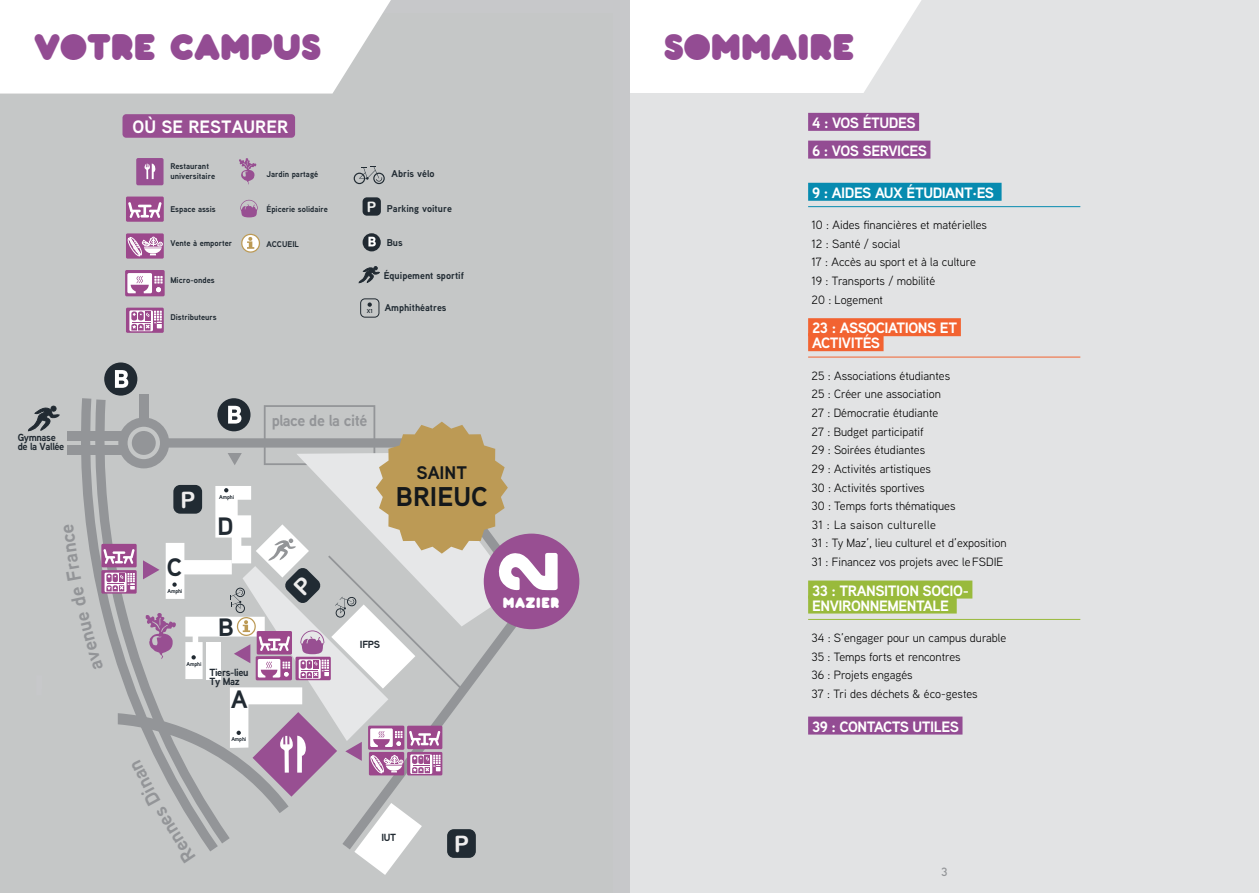
<style>
.page{position:relative;width:1259px;height:893px;background:#e2e3e4}
.page>*{position:absolute;margin:0;border:0;box-sizing:border-box;transform-origin:0 0}
.Normal__Web{font:36px "Pochoir Pleine";color:#934c93}
.Intertitre_souligné{font:36px "Pochoir Pleine";color:#934c93}
.t1{font:700 27.15px "Aaux Next";color:#14181b}
.t2{font:700 18.3px "Aaux Next";color:#14181b}
.t3{font:700 18px "Aaux Next";color:#fff}
.t4{font:700 15.9px "Aaux Next";letter-spacing:-.03em;color:#939598}
.Intertitre_souligné-2{font:700 15px/15px "Aaux Next";letter-spacing:-.03em;color:#fff}
.t5{font:14.55px "Pochoir Pleine";letter-spacing:.045em;color:#fff;scale:.95 1}
.t6{font:14.4px "Arial Rounded MT Bold";color:#eeefee}
.Normal__Web-2{font:12px "Aaux Next";color:#000}
.Normal__Web-3{font:12px "Aaux Next";letter-spacing:.03em;color:#000}
.t7{font:600 12px "Aaux Next";color:#939598}
.t8{font:700 10.35px/9.1px "Aaux Next";letter-spacing:-.035em;color:#212a32}
.t9{font:700 9.9px "Aaux Next";color:#212b33}
.t10{font:700 8.25px/9.9px "Aaux Next";color:#212b33}
.t11{font:700 5.7px "Aaux Next";letter-spacing:-.025em;color:#212a32}
</style>
<div class="page">
<svg style="left:629px;top:0;width:292px;height:93px;background:#fbfbfc"></svg>
<div style="left:808px;top:113px;width:111px;height:18px;background:#934c93"></div>
<div style="left:808px;top:141px;width:122px;height:18px;background:#934c93"></div>
<hr style="left:808px;top:206px;width:272px;height:1px;background:#078bb0">
<div style="left:808px;top:183px;width:193px;height:18px;background:#078bb0"></div>
<div style="left:808px;top:318px;width:153px;height:18px;background:#f26331"></div>
<hr style="left:808px;top:357px;width:272px;height:1px;background:#f26331">
<div style="left:808px;top:333px;width:75px;height:18px;background:#f26331"></div>
<div style="left:808px;top:580px;width:164px;height:18px;background:#99ba3c"></div>
<hr style="left:808px;top:619px;width:272px;height:1px;background:#99ba3c">
<div style="left:808px;top:595px;width:148px;height:18px;background:#99ba3c"></div>
<div style="left:808px;top:717px;width:154px;height:18px;background:#934c93"></div>
<div style="left:0;top:0;width:629px;height:893px;background:#c7c8ca"></div>
<div style="left:139px;top:394px;width:9px;height:23px;background:#939598"></div>
<div style="left:104px;top:362px;width:33px;height:34px;background:#212a32;border-radius:50%"></div>
<svg style="left:115px;top:370px;width:13px;height:18px"></svg>
<div style="left:217px;top:398px;width:34px;height:33px;background:#212a32;border-radius:50%"></div>
<div style="left:484px;top:534px;width:95px;height:95px;background:#984f92;border-radius:50%"></div>
<div style="left:122px;top:114px;width:173px;height:24px;background:#984f92;border-radius:4px"></div>
<div style="left:125px;top:270px;width:40px;height:26px;background:#9c488c;border-radius:2px"></div>
<div style="left:127px;top:273px;width:25px;height:20px;background:#fff;border-radius:2px"></div>
<svg style="left:131px;top:276px;width:32px;height:18px"></svg>
<div style="left:126px;top:233px;width:38px;height:26px;background:#9c488c;border-radius:2px"></div>
<svg style="left:127px;top:236px;width:36px;height:20px"></svg>
<div style="left:126px;top:197px;width:38px;height:25px;background:#9c488c;border-radius:2px"></div>
<svg style="left:128px;top:202px;width:34px;height:16px"></svg>
<svg style="left:126px;top:308px;width:38px;height:25px"></svg>
<div style="left:129px;top:310px;width:24px;height:21px;background:#fff;border-radius:2px"></div>
<svg style="left:131px;top:311px;width:31px;height:19px"></svg>
<div style="left:136px;top:158px;width:27px;height:27px;background:#984f92;border-radius:2px"></div>
<svg style="left:144px;top:164px;width:12px;height:15px"></svg>
<svg style="left:362px;top:233px;width:19px;height:18px"></svg>
<div style="left:362px;top:197px;width:19px;height:19px;background:#212a32;border-radius:4px"></div>
<svg style="left:354px;top:166px;width:31px;height:18px"></svg>
<svg style="left:359px;top:266px;width:20px;height:17px"></svg>
<svg style="left:368px;top:237px;width:8px;height:9px"></svg>
<div style="left:360px;top:298px;width:19px;height:20px;border:1px solid #212a32;border-radius:4px"></div>
<svg style="left:367px;top:302px;width:5px;height:5px"></svg>
<svg style="left:239px;top:158px;width:17px;height:27px"></svg>
<svg style="left:240px;top:200px;width:18px;height:17px"></svg>
<svg style="left:241px;top:234px;width:19px;height:19px"></svg>
<svg style="left:0;top:0;width:391px;height:94px;background:#fafafa"></svg>
<svg style="left:28px;top:405px;width:534px;height:470px"></svg>
<p class="Normal__Web" style="left:34px;top:25px;width:289px">VOTRE CAMPUS</p>
<p class="t3" style="left:132px;top:114px;width:157px">OÙ SE RESTAURER</p>
<p class="t10" style="left:170px;top:161px;width:46px">Restaurant universitaire</p>
<p class="t10" style="left:170px;top:204px;width:47px">Espace assis</p>
<p class="t10" style="left:170px;top:238px;width:63px">Vente à emporter</p>
<p class="t10" style="left:170px;top:275px;width:46px">Micro-ondes</p>
<p class="t10" style="left:170px;top:312px;width:48px">Distributeurs</p>
<p class="t10" style="left:266px;top:169px;width:53px">Jardin partagé</p>
<p class="t10" style="left:266px;top:204px;width:63px">Épicerie solidaire</p>
<p class="t10" style="left:266px;top:239px;width:34px">ACCUEIL</p>
<p class="t6" style="left:367px;top:198px;width:11px">P</p>
<p class="t9" style="left:391px;top:167px;width:45px">Abris vélo</p>
<p class="t9" style="left:387px;top:201px;width:67px">Parking voiture</p>
<p class="t9" style="left:387px;top:236px;width:18px">Bus</p>
<p class="t9" style="left:384px;top:269px;width:82px">Équipement sportif</p>
<p class="t9" style="left:367px;top:301px;width:81px"><sub>X1</sub> Amphithéatres</p>
<p class="t8" style="left:18px;top:433px;width:48px">Gymnase de la Vallée</p>
<p class="t11" style="left:219px;top:493px;width:16px">Amphi</p>
<p class="t4" style="left:272px;top:409px;width:97px">place de la cité</p>
<p class="t2" style="left:416px;top:460px;width:52px">SAINT</p>
<p class="t1" style="left:396px;top:477px;width:93px">BRIEUC</p>
<p class="t11" style="left:167px;top:587px;width:16px">Amphi</p>
<p class="t11" style="left:187px;top:660px;width:16px">Amphi</p>
<p class="t8" style="left:209px;top:668px;width:41px;rotate:-1deg">Tiers-lieu<br>Ty Maz</p>
<p class="t11" style="left:231px;top:735px;width:16px">Amphi</p>
<p class="t8" style="left:360px;top:640px;width:22px;rotate:-1deg">IFPS</p>
<p class="t5" style="left:503px;top:593px;width:61px">MAZIER</p>
<p class="Intertitre_souligné" style="left:663px;top:25px;width:192px">SOMMAIRE</p>
<p class="Intertitre_souligné-2" style="left:812px;top:115px;width:105px">4 : VOS ÉTUDES</p>
<p class="Intertitre_souligné-2" style="left:812px;top:143px;width:116px">6 : VOS SERVICES</p>
<p class="Intertitre_souligné-2" style="left:812px;top:185px;width:183px">9 : AIDES AUX ÉTUDIANT·ES</p>
<p class="Normal__Web-2" style="left:811px;top:217px;width:177px">10 : Aides financières et matérielles</p>
<p class="Normal__Web-2" style="left:811px;top:236px;width:90px">12 : Santé / social</p>
<p class="Normal__Web-2" style="left:811px;top:254px;width:166px">17 : Accès au sport et à la culture</p>
<p class="Normal__Web-2" style="left:811px;top:273px;width:125px">19 : Transports / mobilité</p>
<p class="Normal__Web-2" style="left:811px;top:292px;width:73px">20 : Logement</p>
<p class="Intertitre_souligné-2" style="left:812px;top:320px;width:147px">23 : ASSOCIATIONS ET<br>ACTIVITÉS</p>
<p class="Normal__Web-2" style="left:811px;top:367px;width:140px">25 : Associations étudiantes</p>
<p class="Normal__Web-2" style="left:811px;top:386px;width:131px">25 : Créer une association</p>
<p class="Normal__Web-2" style="left:811px;top:405px;width:128px">27 : Démocratie étudiante</p>
<p class="Normal__Web-2" style="left:811px;top:423px;width:114px">27 : Budget participatif</p>
<p class="Normal__Web-2" style="left:811px;top:442px;width:115px">29 : Soirées étudiantes</p>
<p class="Normal__Web-2" style="left:811px;top:461px;width:121px">29 : Activités artistiques</p>
<p class="Normal__Web-2" style="left:811px;top:479px;width:115px">30 : Activités sportives</p>
<p class="Normal__Web-2" style="left:811px;top:498px;width:145px">30 : Temps forts thématiques</p>
<p class="Normal__Web-3" style="left:812px;top:517px;width:125px">31 : La saison culturelle</p>
<p class="Normal__Web-2" style="left:811px;top:535px;width:196px">31 : Ty Maz’, lieu culturel et d’exposition</p>
<p class="Normal__Web-2" style="left:811px;top:554px;width:193px">31 : Financez vos projets avec le FSDIE</p>
<p class="Intertitre_souligné-2" style="left:812px;top:582px;width:158px">33 : TRANSITION SOCIO-<br>ENVIRONNEMENTALE</p>
<p class="Normal__Web-2" style="left:811px;top:630px;width:196px">34 : S’engager pour un campus durable</p>
<p class="Normal__Web-2" style="left:811px;top:648px;width:151px">35 : Temps forts et rencontres</p>
<p class="Normal__Web-2" style="left:811px;top:667px;width:103px">36 : Projets engagés</p>
<p class="Normal__Web-2" style="left:811px;top:686px;width:168px">37 : Tri des déchets &amp; éco-gestes</p>
<p class="Intertitre_souligné-2" style="left:812px;top:719px;width:148px">39 : CONTACTS UTILES</p>
<p class="t7" style="left:941px;top:863px;width:8px">3</p>
</div>
